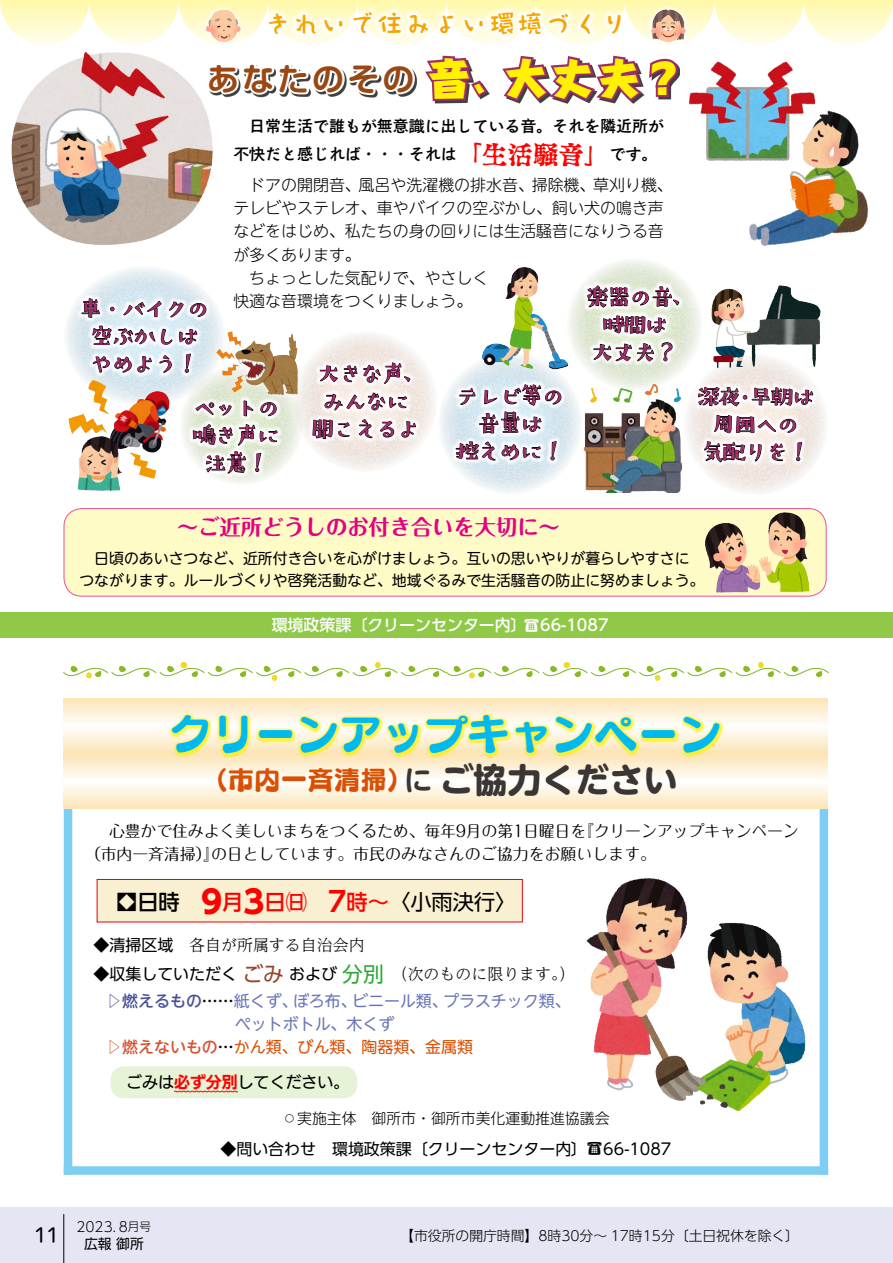
<style>
.page{position:relative;width:893px;height:1263px;background:#fff}
.page>*{position:absolute;margin:0;border:0;box-sizing:border-box;transform-origin:0 0}
.t1{font:42.45px "Slump Std DB";color:#00b9ef}
.t2{font:800 42.45px "Harucraft Std";color:#fff100}
.t3{font:700 34.05px "UD Shin M Go Pro";color:#3a3635}
.t4{font:800 34.05px "Harucraft Std";color:#fff100}
.t5{font:700 31.95px "Soft Go Std De";letter-spacing:.1em;color:#9a4813}
.t6{font:700 31.95px "UD Shin Go Pro";color:#f00}
.t7{font:700 27.6px "UD Shin Go Pro De";color:#f00}
.t8{font:26.55px "Slump Std DB";color:#db4f03}
.t9{font:25.5px "Kafu Nagomi Std B";letter-spacing:.1em;color:#f5a500}
.t10{font:25.5px "Comic Mystery Std DB";color:#f00}
.t11{font:24.45px/27.6px "Tsubame Std R";letter-spacing:-.12em;color:#9f2c69;text-align:center}
.t12{font:700 21.3px "Maru Fo Pro";color:#e4007f}
.t13{font:21.3px "UD Shin Go Pro";color:#000}
.t14{font:500 21.3px "UD Shin Go Pro";color:#000}
.t15{font:500 21.3px "UD Shin Go Pro";color:#f00}
.t16{font:21.3px "Shuei M Go Std L";color:#000}
.t17{font:20.7px "UD Shin Go Pro";color:#2aa738}
.t18{font:20.7px "UD Shin Go Pro";color:#95452a}
.t19{font:300 15.9px/23.4px "UD Shin M Go Pro";color:#000}
.t20{font:15.9px/23.4px "Maru Fo Pro";letter-spacing:-.01em;color:#000}
.t21{font:15.9px/28.2px "Aralet Std DB";color:#000}
.t22{font:15.9px "UD Shin Go Pro";color:#000}
.t23{font:300 15.9px "UD Reimin Pro";color:#000}
.t24{font:15.9px "UD Shin M Go Pro";color:#6b76b7}
.t25{font:500 15.9px "UD Shin Go Pro";color:#fff}
.t26{font:15.9px "UD Shin M Go Pro";color:#db4f03}
.t27{font:15.9px "UD Kakugo Large Pro M";color:#000}
.t28{font:500 15.9px "UD Shin M Go Pro";color:#485099}
.t29{font:14.85px/22.4px "UD Shin M Go Pro";color:#000}
.t30{font:300 14.85px "UD Shin M Go Pro";color:#000}
.t31{font:300 13.8px "UD Shin Go Pro";color:#000}
.t32{font:13.8px "UD Shin Go Pro";color:#000}
.t33{font:300 11.7px "UD Shin Go Pro";color:#000}
.s1{font-family:"Shuei M Go Std L";font-weight:400;font-size:14.85px}
.s2{font-family:"UD Shin M Go Pro De";font-weight:700;font-size:28.65px;color:#3a3635}
.s3{font-weight:500;color:#f00}
.s4{font-family:"UD Shin Go Pro";font-weight:400}
.s5{color:#000}
.s6{font-weight:400;color:#6b76b7}
.s7{font-weight:500;color:#d85335}
.s8{font-weight:500;color:#000}
.s9{font-family:"UD Kakugo Large Pro B";color:#f00}
.s10{font-family:"Shuei M Go Std L";font-size:14.85px}
.s11{font-size:11.7px}
</style>
<div class="page">
<div style="left:0;top:1208px;width:893px;height:55px;background:#e5e6f4"></div>
<hr style="left:64px;top:1214px;width:1px;height:49px;background:#000">
<div style="left:437px;top:353px;width:147px;height:143px;background:#000;opacity:.2"></div>
<div style="left:683px;top:353px;width:147px;height:144px;background:#000;opacity:.2"></div>
<div style="left:179px;top:364px;width:126px;height:122px;background:#000;opacity:.2"></div>
<div style="left:64px;top:509px;width:762px;height:87px;background:#fffbc7;border-radius:18px"></div>
<div style="left:64px;top:508px;width:762px;height:88px;border:1px solid #e85298;border-radius:18px"></div>
<img style="left:704px;top:508px;width:110px;height:89px">
<div style="left:188px;top:396px;width:94px;height:82px;background:#fff;opacity:.85"></div>
<img style="left:580px;top:473px;width:108px;height:19px">
<img style="left:77px;top:473px;width:79px;height:18px">
<div style="left:0;top:612px;width:893px;height:26px;background:#8fc947"></div>
<div style="left:64px;top:809px;width:8px;height:366px;background:#7ecef4"></div>
<div style="left:64px;top:1166px;width:764px;height:9px;background:#7ecef4"></div>
<div style="left:820px;top:809px;width:8px;height:366px;background:#7ecef4"></div>
<div style="left:111px;top:1066px;width:246px;height:32px;background:#e6f3d6;border-radius:14px"></div>
<svg style="left:174px;top:1090px;width:64px;height:2px"></svg>
<svg style="left:64px;top:698px;width:764px;height:111px"></svg>
<img style="left:586px;top:878px;width:220px;height:234px">
<img style="left:63px;top:662px;width:766px;height:19px">
<svg style="left:0;top:0;width:893px;height:473px"></svg>
<div style="left:263px;top:6px;width:364px;height:35px;background:#fff;opacity:.75"></div>
<div style="left:203px;top:6px;width:41px;height:39px;background:#fff;opacity:.85"></div>
<img style="left:205px;top:9px;width:36px;height:34px">
<div style="left:647px;top:6px;width:42px;height:39px;background:#fff;opacity:.85"></div>
<img style="left:649px;top:9px;width:39px;height:34px">
<div style="left:169px;top:712px;width:556px;height:47px;background:#fff100;opacity:.75"></div>
<div style="left:97px;top:879px;width:425px;height:43px;background:#f8f0d0"></div>
<div style="left:97px;top:879px;width:426px;height:43px;border:1px solid #e60012"></div>
<h3 class="t9" style="left:265px;top:5px;width:364px">きれいで住みよい環境づくり</h3>
<h1 class="t2" style="left:428px;top:46px;width:44px">音</h1>
<h1 class="t2" style="left:504px;top:46px;width:182px">大丈夫?</h1>
<h3 class="t5" style="left:207px;top:56px;width:209px">あなたのその</h3>
<p class="t21" style="left:610px;top:112px;width:56px;text-indent:-376px">　日常生活で誰もが無意識に出している音。それを隣近所がです。</p>
<h2 class="t4" style="left:472px;top:53px;width:36px">、</h2>
<h3 class="t10" style="left:457px;top:138px;width:155px">「生活騒音」</h3>
<p class="t21" style="left:233px;top:140px;width:225px">不快だと感じれば・・・それは</p>
<p class="t19" style="left:233px;top:172px;width:441px">　ドアの開閉音、風呂や洗濯機の排水音、掃除機、草刈り機、テレビやステレオ、車やバイクの空ぶかし、飼い犬の鳴き声などをはじめ、私たちの身の回りには生活騒音になりうる音が多くあります。<br>　ちょっとした気配りで、やさしく<br>快適な音環境をつくりましょう。</p>
<h3 class="t11" style="left:585px;top:281px;width:112px">楽器の音、時間は<br>大丈夫?</h3>
<h3 class="t11" style="left:79px;top:293px;width:133px">車・バイクの空ぶかしはやめよう!</h3>
<h3 class="t11" style="left:310px;top:358px;width:118px">大きな声、みんなに聞こえるよ</h3>
<h3 class="t11" style="left:455px;top:380px;width:112px">テレビ等の音量は<br>控えめに!</h3>
<h3 class="t11" style="left:192px;top:392px;width:90px">ペットの鳴き声に注意!</h3>
<h3 class="t11" style="left:696px;top:381px;width:121px">深夜早朝は</h3>
<h3 class="t11" style="left:733px;top:381px;width:26px">・</h3>
<h3 class="t11" style="left:711px;top:409px;width:90px">周囲への</h3>
<h3 class="t11" style="left:701px;top:436px;width:112px">気配りを!</h3>
<h3 class="t12" style="left:177px;top:510px;width:384px">〜ご近所どうしのお付き合いを大切に〜</h3>
<p class="t29" style="left:79px;top:546px;width:627px">　日頃のあいさつなど、近所付き合いを心がけましょう。互いの思いやりが暮らしやすさにつながります。ルールづくりや啓発活動など、地域ぐるみで生活騒音の防止に努めましょう。</p>
<p class="t25" style="left:272px;top:612px;width:257px">環境政策課〔クリーンセンター内〔</p>
<p class="t25" style="left:524px;top:612px;width:86px"><span class="s1">☎</span>66-1087</p>
<h1 class="t1" style="left:170px;top:705px;width:554px">クリーンアップキャンペーン</h1>
<h2 class="t3" style="left:439px;top:752px;width:240px">ご協力ください</h2>
<h3 class="t8" style="left:201px;top:762px;width:233px">（市内一斉清掃 <span class="s2">に</span>）</h3>
<p class="t20" style="left:578px;top:817px;width:222px">『クリーンアップキャンペーン</p>
<p class="t20" style="left:211px;top:817px;width:447px;text-indent:-102px">心豊かで住みよく美しいまちをつくるため、毎年9月の第1日曜日を<br>の日としています。市民のみなさんのご協力をお願いします。</p>
<p class="t20" style="left:85px;top:841px;width:136px">（市内一斉清掃）』</p>
<h3 class="t6" style="left:201px;top:875px;width:23px">9</h3>
<h3 class="t6" style="left:243px;top:875px;width:23px">3</h3>
<h3 class="t15" style="left:265px;top:884px;width:44px">日㈰</h3>
<h3 class="t14" style="left:116px;top:884px;width:87px">▪日時　</h3>
<h3 class="t15" style="left:222px;top:884px;width:23px">月</h3>
<h3 class="t7" style="left:328px;top:879px;width:20px">7</h3>
<h3 class="t13" style="left:347px;top:884px;width:172px"><span class="s3">時～</span>〈小雨決行〈</h3>
<p class="t23" style="left:94px;top:932px;width:273px"><span class="s4">◆清掃区域</span>　各自が所属する自治会内</p>
<p class="t22" style="left:94px;top:961px;width:145px">◆収集していただく</p>
<h3 class="t18" style="left:242px;top:957px;width:43px">ごみ</h3>
<h3 class="t17" style="left:342px;top:957px;width:43px">分別</h3>
<p class="t22" style="left:289px;top:961px;width:49px">および</p>
<p class="t23" style="left:384px;top:961px;width:193px">　（次のものに限ります (。</p>
<p class="t28" style="left:106px;top:988px;width:193px">▷燃えるもの<span class="s5">……</span><span class="s6">紙くず、</span></p>
<p class="t24" style="left:219px;top:1011px;width:177px">　ペットボトル、木くず</p>
<p class="t26" style="left:106px;top:1034px;width:368px"><span class="s7">▷燃えないもの</span><span class="s8">…</span>かん類、びん類、陶器類、金属類</p>
<p class="t27" style="left:126px;top:1069px;width:225px">ごみは<span class="s9">必ず分別</span>してください。</p>
<p class="t24" style="left:352px;top:988px;width:97px">ビニール類、</p>
<p class="t24" style="left:293px;top:988px;width:65px">ぼろ布、</p>
<p class="t24" style="left:443px;top:988px;width:129px">プラスチック類、</p>
<p class="t30" style="left:282px;top:1106px;width:329px">◦実施主体　御所市・御所市美化運動推進協議会</p>
<p class="t22" style="left:220px;top:1136px;width:452px">◆問い合わせ　環境政策課〔クリーンセンター内〔<span class="s10">☎</span>66-1087</p>
<p class="t31" style="left:76px;top:1215px;width:53px">2023<span class="s11">．</span>8</p>
<p class="t33" style="left:128px;top:1217px;width:25px">月号</p>
<h3 class="t16" style="left:34px;top:1219px;width:27px">11</h3>
<p class="t31" style="left:400px;top:1225px;width:400px">【市役所の開庁時間】8時30分～ 17時15分〔土日祝休を除く〔</p>
<p class="t32" style="left:84px;top:1232px;width:61px">広報御所</p>
</div>
